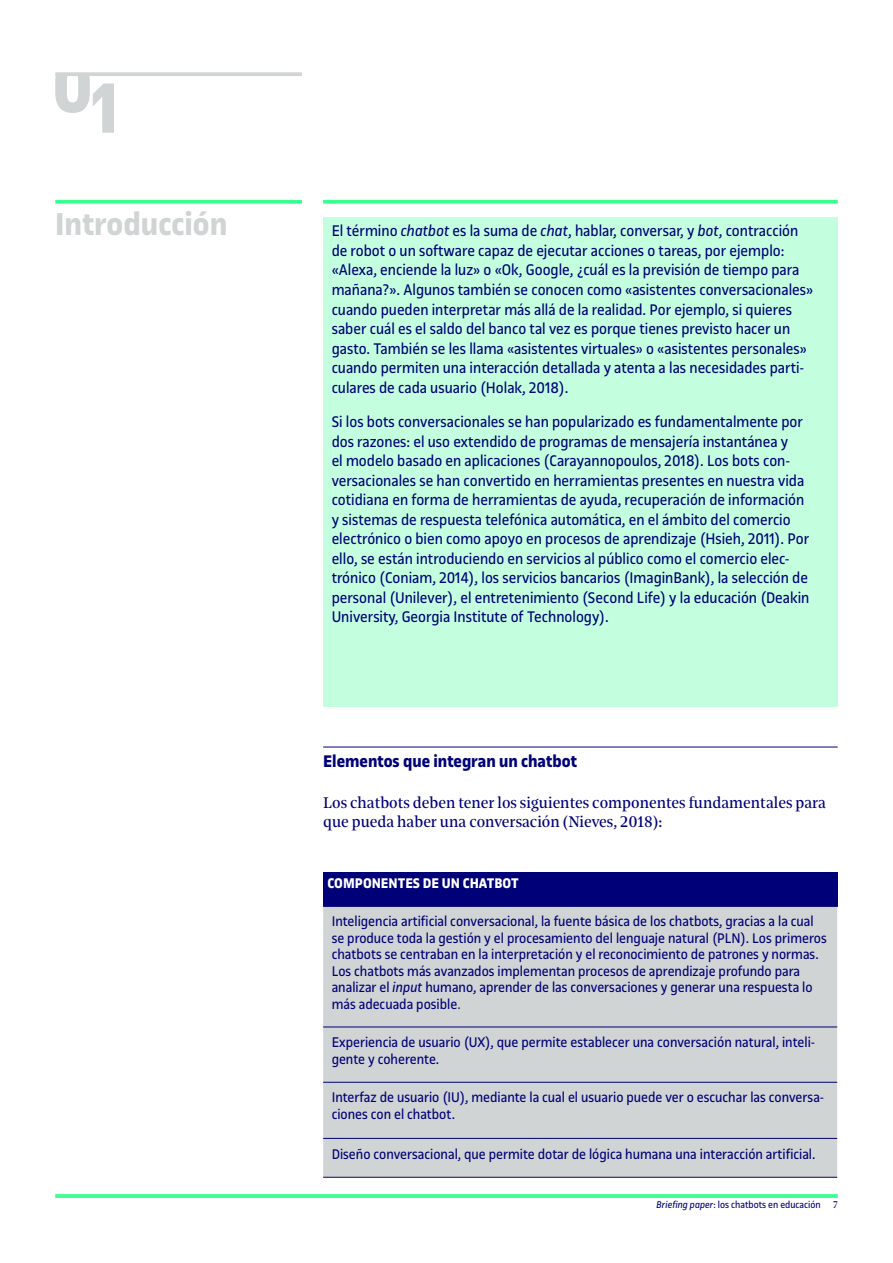
<style>
.page{position:relative;width:893px;height:1263px;background:#fff}
.page>*{position:absolute;margin:0;border:0;box-sizing:border-box;transform-origin:0 0}
.t1{font:700 33.75px "UOC Sans";color:#d1d4d4}
.t2{font:700 18px "UOC Sans";color:#000078}
.t3{font:16.5px/19.5px "UOC Sans";color:#000078}
.t4{font:16.5px/19.5px "UOC Serif";color:#000078}
.t5{font:15px/16.5px "UOC Sans";color:#000078}
.t6{font:700 15px "UOC Sans";color:#fff}
.t7{font:10.5px "UOC Sans";color:#000078}
.s1{font-style:italic}
.s2{color:#333}
.s3{font-family:"UOC Serif"}
</style>
<div class="page">
<svg style="left:55px;top:1194px;width:783px;height:4px;background:#43ff96"></svg>
<div style="left:323px;top:217px;width:515px;height:490px;background:#c3ffde"></div>
<svg style="left:323px;top:200px;width:515px;height:4px;background:#4aff9a"></svg>
<svg style="left:55px;top:200px;width:247px;height:4px"></svg>
<svg style="left:55px;top:72px;width:247px;height:4px"></svg>
<hr style="left:323px;top:747px;width:515px;height:1px;background:#000078">
<div style="left:323px;top:872px;width:514px;height:34px;background:#000078"></div>
<div style="left:323px;top:907px;width:514px;height:270px;background:#d1d4d4"></div>
<hr style="left:323px;top:1026px;width:514px;height:1px;background:#000078">
<hr style="left:323px;top:1082px;width:514px;height:1px;background:#000078">
<hr style="left:323px;top:1138px;width:514px;height:1px;background:#000078">
<hr style="left:323px;top:1177px;width:514px;height:1px;background:#000078">
<hr style="left:323px;top:906px;width:514px;height:1px;background:#000078">
<svg style="left:55px;top:76px;width:59px;height:57px"></svg>
<h1 class="t1" style="left:55px;top:205px;width:174px">Introducción</h1>
<p class="t3" style="left:332px;top:222px;width:483px">El término <span class="s1">chatbot</span> es la suma de <span class="s1">chat</span>, hablar, conversar, y <span class="s1">bot</span>, contracción de robot o un software capaz de ejecutar acciones o tareas, por ejemplo: «Alexa, enciende la luz» o «Ok, Google, ¿cuál es la previsión de tiempo para mañana?». Algunos también se conocen como «asistentes conversacionales» cuando pueden interpretar más allá de la realidad. Por ejemplo, si quieres saber cuál es el saldo del banco tal vez es porque tienes previsto hacer un gasto. También se les llama «asistentes virtuales» o «asistentes personales» cuando permiten una interacción detallada y atenta a las necesidades parti&shy;culares de cada usuario (Holak, 2018).</p>
<p class="t3" style="left:332px;top:412px;width:479px">Si los bots conversacionales se han popularizado es fundamentalmente por dos razones: el uso extendido de programas de mensajería instantánea y<br>el modelo basado en aplicaciones (Carayannopoulos, 2018). Los bots con&shy;versacionales se han convertido en herramientas presentes en nuestra vida cotidiana en forma de herramientas de ayuda, recuperación de información y sistemas de respuesta telefónica automática, en el ámbito del comercio electrónico o bien como apoyo en procesos de aprendizaje (Hsieh, 2011). Por ello, se están introduciendo en servicios al público como el comercio elec&shy;trónico (Coniam, 2014), los servicios bancarios (ImaginBank), la selección de personal (Unilever), el entretenimiento (Second Life) y la educación (Deakin University, Georgia Institute of Technology).</p>
<p class="t2" style="left:323px;top:751px;width:255px">Elementos que integran un chatbot</p>
<p class="t4" style="left:323px;top:793px;width:504px">Los chatbots deben tener los siguientes componentes fundamentales para que pueda haber una conversación (Nieves, 2018):</p>
<p class="t6" style="left:327px;top:875px;width:193px">COMPONENTES DE UN CHATBOT</p>
<p class="t5" style="left:332px;top:913px;width:497px">Inteligencia artificial conversacional, la fuente básica de los chatbots, gracias a la cual se produce toda la gestión y el procesamiento del lenguaje natural (PLN). Los primeros chatbots se centraban en la interpretación y el reconocimiento de patrones y normas.<br>Los chatbots más avanzados implementan procesos de aprendizaje profundo para analizar el <span class="s1">input</span> humano, aprender de las conversaciones y generar una respuesta lo más adecuada posible<span class="s2">.</span></p>
<p class="t5" style="left:332px;top:1034px;width:485px">Experiencia de usuario (UX), que permite establecer una conversación natural, inteli&shy;gente y coherente.</p>
<p class="t5" style="left:332px;top:1089px;width:494px">Interfaz de usuario (IU), mediante la cual el usuario puede ver o escuchar las conversa&shy;ciones con el chatbot.</p>
<p class="t5" style="left:332px;top:1145px;width:485px">Diseño conversacional, que permite dotar de lógica humana una interacción artificial.</p>
<p class="t7" style="left:657px;top:1198px;width:183px"><span class="s1">Briefing paper</span>: los chatbots en educación <span class="s3">7</span></p>
</div>
